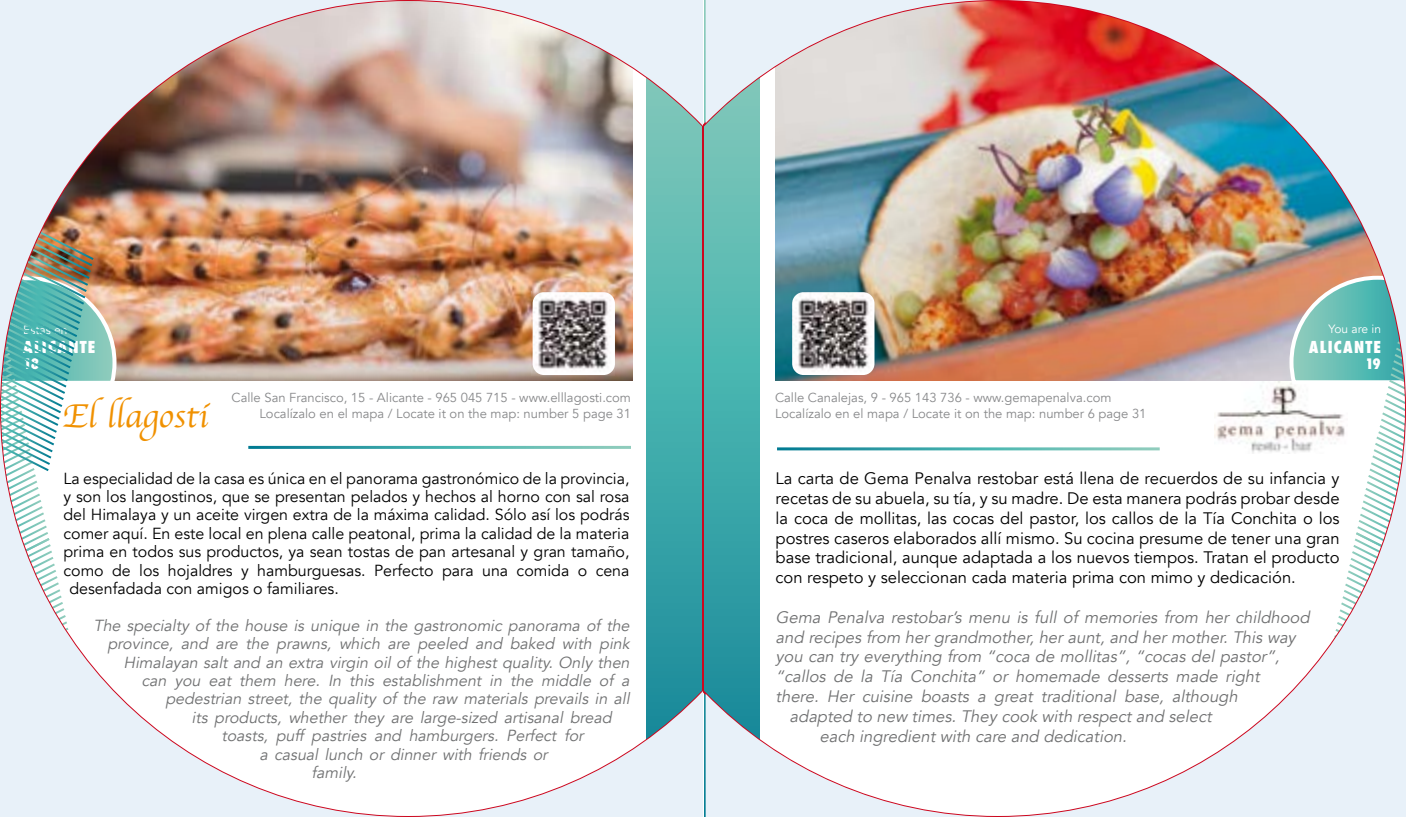
<style>
.page{position:relative;width:1406px;height:817px;background:#fff}
.page>*{position:absolute;margin:0;border:0;box-sizing:border-box;transform-origin:0 0}
.t1{font:34.6px "Apple Chancery";color:#f09100}
.t2{font:16.6px/19.8px "Avenir";color:#000;text-align:justify}
.t3{font:italic 16.6px "Avenir";color:#707172}
.t4{font:16px "Avenir";color:#000}
.t5{font:italic 16px "Avenir";color:#707172}
.t6{font:800 condensed 16px "Futura";letter-spacing:.075em;color:#fff}
.t7{font:800 condensed 14px "Futura";color:#fff}
.t8{font:13px/16px "Avenir";color:#87888a;text-align:right}
.t9{font:12px "Avenir";color:#fff}
</style>
<div class="page">
<img style="left:706px;top:0;width:700px;height:816px">
<img style="left:0;top:0;width:703px;height:816px">
<p class="t9" style="left:23px;top:323px;width:46px">Estás en</p>
<p class="t9" style="left:1329px;top:321px;width:54px">You are in</p>
<p class="t6" style="left:23px;top:336px;width:74px">ALICANTE</p>
<p class="t7" style="left:23px;top:354px;width:18px">18</p>
<h1 class="t1" style="left:62px;top:388px;width:147px">El llagostí</h1>
<p class="t8" style="left:232px;top:390px;width:401px">Calle San Francisco, 15 - Alicante - 965 045 715 - www.elllagosti.com<br>Localízalo en el mapa / Locate it on the map: number 5 page 31</p>
<p class="t4" style="left:63px;top:468px;width:568px">La especialidad de la casa es única en el panorama gastronómico de la provincia,</p>
<p class="t4" style="left:63px;top:487px;width:567px">y son los langostinos, que se presentan pelados y hechos al horno con sal rosa</p>
<p class="t4" style="left:63px;top:505px;width:568px">del Himalaya y un aceite virgen extra de la máxima calidad. Sólo así los podrás</p>
<p class="t4" style="left:63px;top:523px;width:567px">comer aquí. En este local en plena calle peatonal, prima la calidad de la materia</p>
<p class="t4" style="left:63px;top:542px;width:568px">prima en todos sus productos, ya sean tostas de pan artesanal y gran tamaño,</p>
<p class="t4" style="left:63px;top:560px;width:567px">como de los hojaldres y hamburguesas. Perfecto para una comida o cena</p>
<p class="t4" style="left:69px;top:579px;width:271px">desenfadada con amigos o familiares.</p>
<p class="t5" style="left:93px;top:615px;width:541px">The specialty of the house is unique in the gastronomic panorama of the</p>
<p class="t5" style="left:107px;top:634px;width:527px">province, and are the prawns, which are peeled and baked with pink</p>
<p class="t5" style="left:124px;top:652px;width:511px">Himalayan salt and an extra virgin oil of the highest quality. Only then</p>
<p class="t5" style="left:142px;top:671px;width:493px">can you eat them here. In this establishment in the middle of a</p>
<p class="t5" style="left:166px;top:689px;width:469px">pedestrian street, the quality of the raw materials prevails in all</p>
<p class="t5" style="left:192px;top:707px;width:425px">its products, whether they are large-sized artisanal bread</p>
<p class="t5" style="left:222px;top:726px;width:367px">toasts, puff pastries and hamburgers. Perfect for</p>
<p class="t5" style="left:260px;top:744px;width:293px">a casual lunch or dinner with friends or</p>
<p class="t5" style="left:312px;top:763px;width:50px">family.</p>
<p class="t8" style="left:775px;top:390px;width:373px;text-align:left">Calle Canalejas, 9 - 965 143 736 - www.gemapenalva.com<br>Localízalo en el mapa / Locate it on the map: number 6 page 31</p>
<p class="t6" style="left:1309px;top:336px;width:74px">ALICANTE</p>
<p class="t7" style="left:1365px;top:354px;width:17px">19</p>
<p class="t2" style="left:776px;top:468px;width:566px">La carta de Gema Penalva restobar está llena de recuerdos de su infancia y recetas de su abuela, su tía, y su madre. De esta manera podrás probar desde la coca de mollitas, las cocas del pastor, los callos de la Tía Conchita o los postres caseros elaborados allí mismo. Su cocina presume de tener una gran base tradicional, aunque adaptada a los nuevos tiempos. Tratan el producto con respeto y seleccionan cada materia prima con mimo y dedicación.</p>
<p class="t3" style="left:776px;top:607px;width:539px">Gema Penalva restobar’s menu is full of memories from her childhood</p>
<p class="t3" style="left:776px;top:627px;width:525px">and recipes from her grandmother, her aunt, and her mother. This way</p>
<p class="t3" style="left:776px;top:646px;width:509px">you can try everything from “coca de mollitas”, “cocas del pastor”,</p>
<p class="t3" style="left:776px;top:666px;width:489px">“callos de la Tía Conchita” or homemade desserts made right</p>
<p class="t3" style="left:776px;top:686px;width:467px">there. Her cuisine boasts a great traditional base, although</p>
<p class="t3" style="left:790px;top:706px;width:427px">adapted to new times. They cook with respect and select</p>
<p class="t3" style="left:820px;top:726px;width:312px">each ingredient with care and dedication.</p>
</div>
